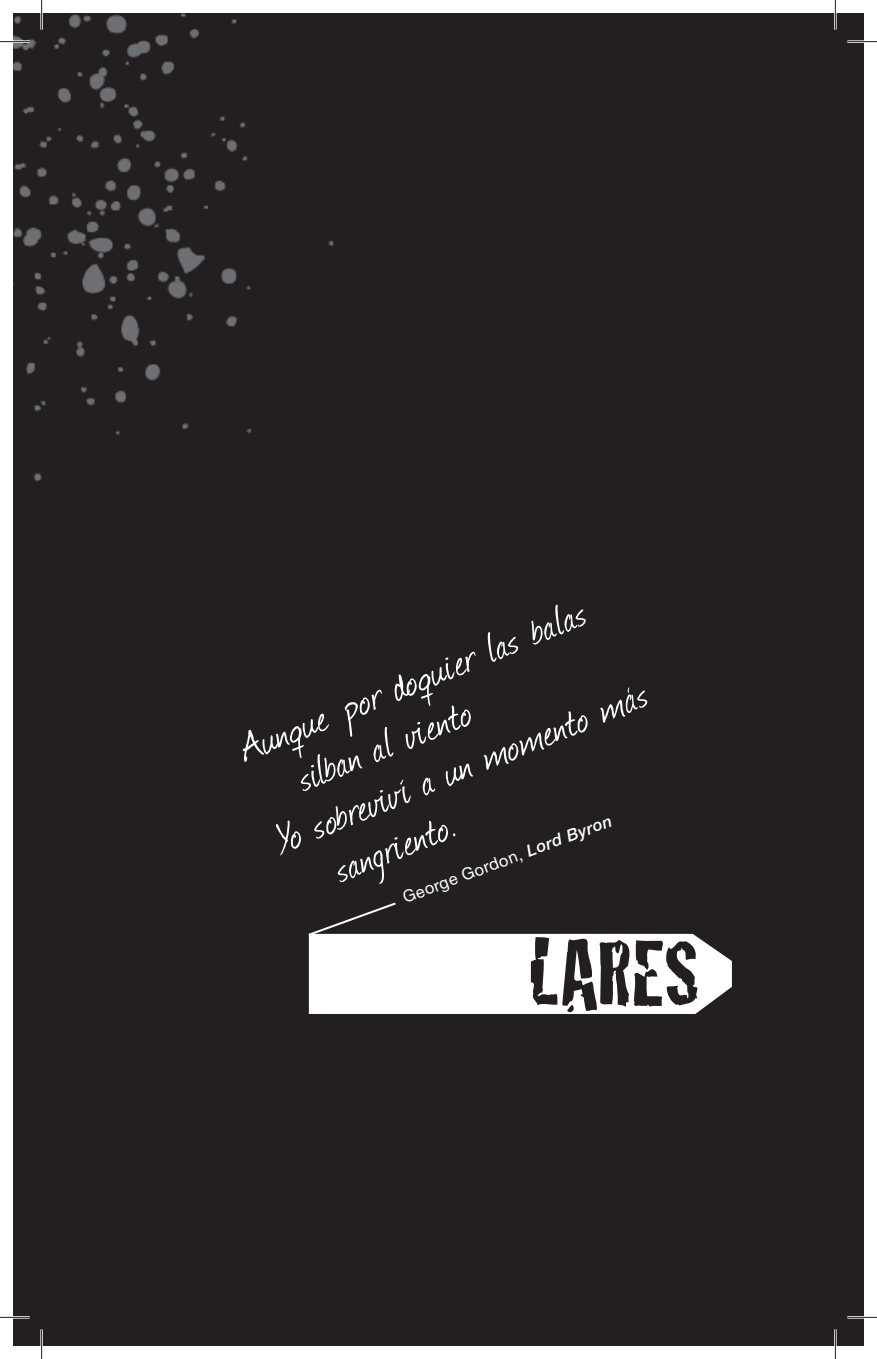
<style>
.page{position:relative;width:877px;height:1359px;background:#fff}
.page>*{position:absolute;margin:0;border:0;box-sizing:border-box;transform-origin:0 0}
.t1{font:96.6px "Crackhouse";letter-spacing:-.005em;color:#231f20}
.t2{font:48px "Journal";color:#fff}
.t3{font:16.6px "Helvetica Neue";color:#fff}
.s1{font-weight:500;font-style:italic}
</style>
<div class="page">
<div style="left:13px;top:13px;width:851px;height:1333px;background:#231f20"></div>
<img style="left:13px;top:13px;width:321px;height:469px">
<svg style="left:308px;top:902px;width:424px;height:112px"></svg>
<hr style="left:0;top:40px;width:30px;height:3px;background:#fff">
<hr style="left:847px;top:40px;width:30px;height:3px;background:#fff">
<hr style="left:0;top:1316px;width:30px;height:2px;background:#fff">
<hr style="left:847px;top:1316px;width:30px;height:2px;background:#fff">
<hr style="left:40px;top:0;width:3px;height:30px;background:#fff">
<hr style="left:40px;top:1329px;width:3px;height:30px;background:#fff">
<hr style="left:834px;top:0;width:3px;height:30px;background:#fff">
<hr style="left:834px;top:1329px;width:3px;height:30px;background:#fff">
<hr style="left:0;top:41px;width:30px;height:1px;background:#231f20">
<hr style="left:847px;top:41px;width:30px;height:1px;background:#231f20">
<hr style="left:0;top:1317px;width:30px;height:1px;background:#231f20">
<hr style="left:847px;top:1317px;width:30px;height:1px;background:#231f20">
<hr style="left:41px;top:0;width:1px;height:30px;background:#231f20">
<hr style="left:41px;top:1329px;width:1px;height:30px;background:#231f20">
<hr style="left:835px;top:0;width:1px;height:30px;background:#231f20">
<hr style="left:835px;top:1329px;width:1px;height:30px;background:#231f20">
<p class="t2" style="left:228px;top:719px;width:372px;rotate:-22deg">Aunque por doquier las balas</p>
<p class="t2" style="left:265px;top:810px;width:398px;rotate:-22deg">Yo sobreviví a un momento más</p>
<p class="t2" style="left:287px;top:748px;width:185px;rotate:-22deg">silban al viento</p>
<p class="t3" style="left:400px;top:889px;width:224px;rotate:-21deg">George Gordon, <span class="s1">Lord Byron</span></p>
<p class="t2" style="left:324px;top:839px;width:129px;rotate:-22deg">sangriento.</p>
<h1 class="t1" style="left:528px;top:921px;width:173px">LARES</h1>
</div>
